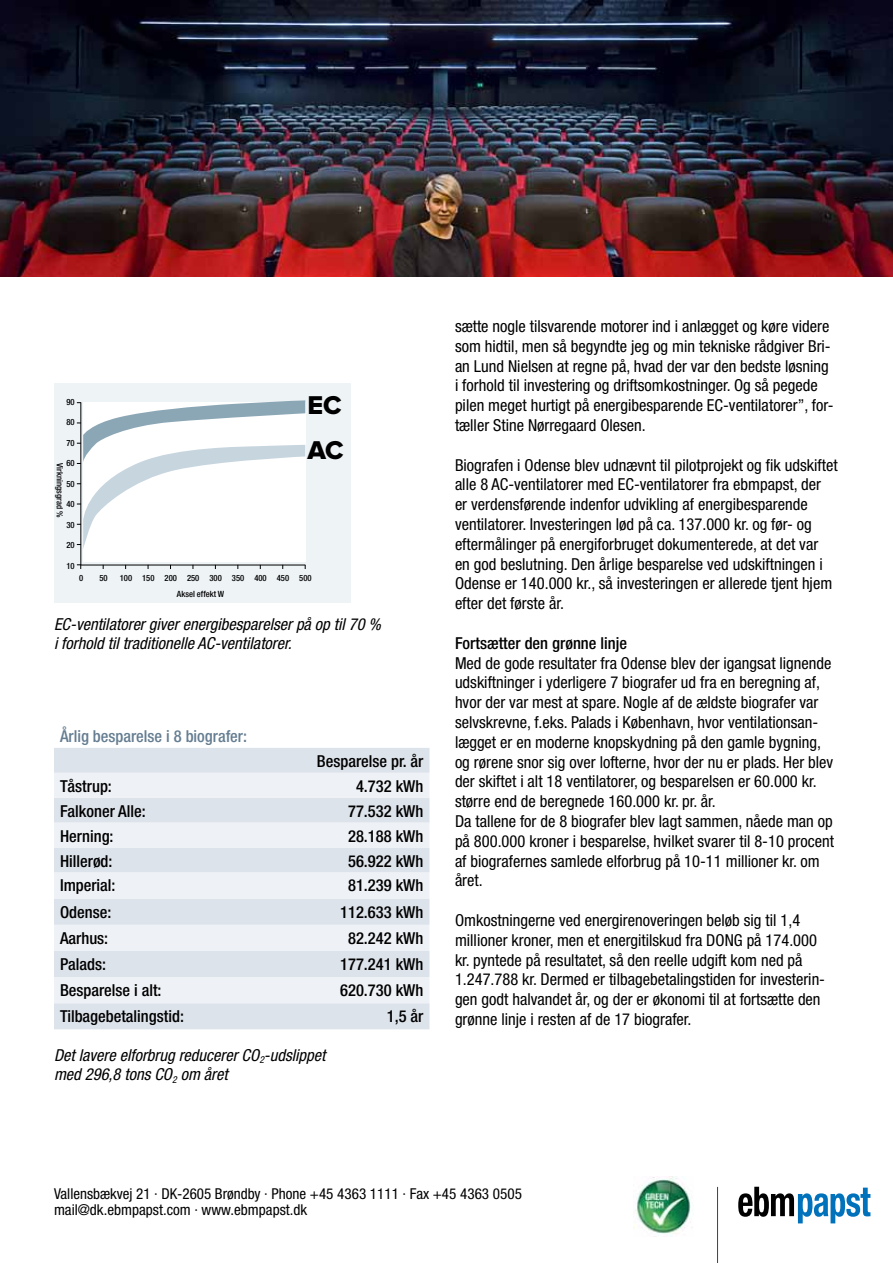
<style>
.page{position:relative;width:893px;height:1263px;background:#fff}
.page>*{position:absolute;margin:0;border:0;box-sizing:border-box;transform-origin:0 0}
.t1{font:26.7px "Proxima Nova Extrabld";color:#000}
.t2{font:condensed 16.5px/19.8px "Helvetica Neue";color:#000}
.t3{font:500 condensed 16.5px "Helvetica Neue";color:#000}
.t4{font:italic condensed 16.5px/19.8px "Helvetica Neue";color:#000}
.t5{font:500 condensed 16.5px "Helvetica Neue";color:#657d91}
.t6{font:condensed 15px/16.5px "Helvetica Neue";color:#000}
.t7{font:500 condensed 8.55px/16.2px "Helvetica Neue";color:#000}
</style>
<div class="page">
<img style="left:0;top:0;width:893px;height:276px">
<svg style="left:738px;top:1187px;width:132px;height:36px"></svg>
<hr style="left:717px;top:1187px;width:1px;height:76px;background:#000">
<div style="left:54px;top:748px;width:375px;height:281px;background:#dde3ea"></div>
<svg style="left:54px;top:773px;width:375px;height:230px;background:#e6eaf0"></svg>
<img style="left:634px;top:1177px;width:57px;height:57px">
<div style="left:54px;top:383px;width:297px;height:220px;background:#eef3f6"></div>
<hr style="left:81px;top:402px;width:1px;height:163px;background:#000">
<hr style="left:81px;top:565px;width:224px;height:1px;background:#000">
<div style="left:83px;top:402px;width:222px;height:160px;background:#fff"></div>
<svg style="left:77px;top:400px;width:228px;height:149px"></svg>
<p class="t7" style="left:66px;top:394px;width:10px">90</p>
<p class="t7" style="left:66px;top:414px;width:10px">80</p>
<p class="t7" style="left:66px;top:435px;width:10px">70</p>
<p class="t7" style="left:66px;top:455px;width:10px">60</p>
<p class="t7" style="left:66px;top:476px;width:10px">50</p>
<p class="t7" style="left:66px;top:496px;width:10px">40</p>
<p class="t7" style="left:66px;top:517px;width:10px">30</p>
<p class="t7" style="left:66px;top:537px;width:10px">20</p>
<p class="t7" style="left:66px;top:558px;width:10px">10</p>
<p class="t7" style="left:68px;top:463px;width:56px;rotate:90deg">Virkningsgrad %</p>
<h1 class="t1" style="left:307px;top:389px;width:36px">EC</h1>
<h1 class="t1" style="left:307px;top:435px;width:38px">AC</h1>
<p class="t7" style="left:79px;top:569px;width:6px">0</p>
<p class="t7" style="left:99px;top:569px;width:10px">50</p>
<p class="t7" style="left:177px;top:569px;width:136px;text-indent:-57px">100 150 200 250 300 350 400 450 500<br>Aksel effekt W</p>
<p class="t4" style="left:54px;top:614px;width:329px">EC-ventilatorer giver energibesparelser på op til 70 % i forhold til traditionelle AC-ventilatorer.</p>
<p class="t5" style="left:60px;top:726px;width:189px">Årlig besparelse i 8 biografer:</p>
<p class="t3" style="left:317px;top:751px;width:108px">Besparelse pr. år</p>
<p class="t3" style="left:60px;top:776px;width:53px">Tåstrup:</p>
<p class="t3" style="left:356px;top:776px;width:69px">4.732 kWh</p>
<p class="t3" style="left:60px;top:801px;width:87px">Falkoner Alle:</p>
<p class="t3" style="left:348px;top:801px;width:77px">77.532 kWh</p>
<p class="t3" style="left:60px;top:826px;width:55px">Herning:</p>
<p class="t3" style="left:348px;top:826px;width:77px">28.188 kWh</p>
<p class="t3" style="left:60px;top:851px;width:54px">Hillerød:</p>
<p class="t3" style="left:348px;top:851px;width:77px">56.922 kWh</p>
<p class="t3" style="left:60px;top:876px;width:57px">Imperial:</p>
<p class="t3" style="left:348px;top:876px;width:77px">81.239 kWh</p>
<p class="t3" style="left:60px;top:902px;width:53px">Odense:</p>
<p class="t3" style="left:340px;top:902px;width:85px">112.633 kWh</p>
<p class="t3" style="left:60px;top:928px;width:50px">Aarhus:</p>
<p class="t3" style="left:348px;top:928px;width:77px">82.242 kWh</p>
<p class="t3" style="left:60px;top:954px;width:48px">Palads:</p>
<p class="t3" style="left:340px;top:954px;width:85px">177.241 kWh</p>
<p class="t3" style="left:60px;top:980px;width:103px">Besparelse i alt:</p>
<p class="t3" style="left:340px;top:980px;width:85px">620.730 kWh</p>
<p class="t3" style="left:60px;top:1006px;width:125px">Tilbagebetalingstid:</p>
<p class="t3" style="left:387px;top:1006px;width:38px">1,5 år</p>
<p class="t4" style="left:54px;top:1045px;width:273px">Det lavere elforbrug reducerer CO<sub>2</sub>-udslippet med 296,8 tons CO<sub>2</sub> om året</p>
<p class="t2" style="left:455px;top:316px;width:380px">sætte nogle tilsvarende motorer ind i anlægget og køre videre som hidtil, men så begyndte jeg og min tekniske rådgiver Bri&shy;an Lund Nielsen at regne på, hvad der var den bedste løsning i forhold til investering og driftsomkostninger. Og så pegede pilen meget hurtigt på energibesparende EC-ventilatorer”, for&shy;tæller Stine Nørregaard Olesen.</p>
<p class="t2" style="left:455px;top:455px;width:384px">Biografen i Odense blev udnævnt til pilotprojekt og fik udskiftet alle 8 AC-ventilatorer med EC-ventilatorer fra ebmpapst, der<br>er verdensførende indenfor udvikling af energibesparende ventilatorer. Investeringen lød på ca. 137.000 kr. og før- og eftermålinger på energiforbruget dokumenterede, at det var<br>en god beslutning. Den årlige besparelse ved udskiftningen i Odense er 140.000 kr., så investeringen er allerede tjent hjem efter det første år.</p>
<p class="t3" style="left:455px;top:633px;width:174px">Fortsætter den grønne linje</p>
<p class="t2" style="left:455px;top:653px;width:380px">Med de gode resultater fra Odense blev der igangsat lignende udskiftninger i yderligere 7 biografer ud fra en beregning af, hvor der var mest at spare. Nogle af de ældste biografer var selvskrevne, f.eks. Palads i København, hvor ventilationsan&shy;lægget er en moderne knopskydning på den gamle bygning, og rørene snor sig over lofterne, hvor der nu er plads. Her blev der skiftet i alt 18 ventilatorer, og besparelsen er 60.000 kr. større end de beregnede 160.000 kr. pr. år.<br>Da tallene for de 8 biografer blev lagt sammen, nåede man op på 800.000 kroner i besparelse, hvilket svarer til 8-10 procent af biografernes samlede elforbrug på 10-11 millioner kr. om året.</p>
<p class="t2" style="left:455px;top:910px;width:372px">Omkostningerne ved energirenoveringen beløb sig til 1,4 millioner kroner, men et energitilskud fra DONG på 174.000 kr. pyntede på resultatet, så den reelle udgift kom ned på 1.247.788 kr. Dermed er tilbagebetalingstiden for investerin&shy;gen godt halvandet år, og der er økonomi til at fortsætte den grønne linje i resten af de 17 biografer.</p>
<p class="t6" style="left:54px;top:1185px;width:469px">Vallensbækvej 21 · DK-2605 Brøndby · Phone +45 4363 1111 · Fax +45 4363 0505 mail@dk.ebmpapst.com · www.ebmpapst.dk</p>
</div>
